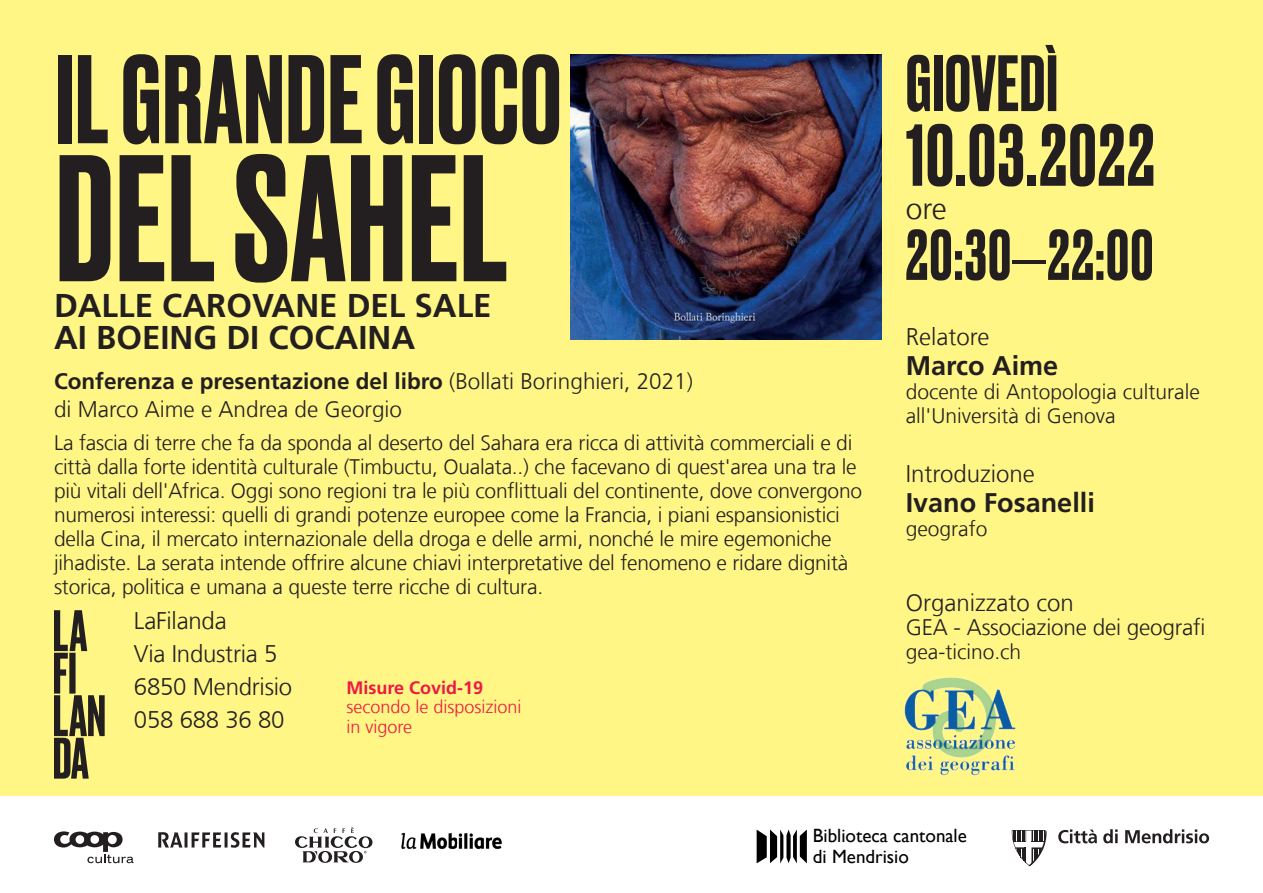
<style>
.page{position:relative;width:1263px;height:893px;background:#fff}
.page>*{position:absolute;margin:0;border:0;box-sizing:border-box;transform-origin:0 0}
.t1{font:500 169.5px "Druk";letter-spacing:.01em;color:#231f20}
.t2{font:500 118.5px "Druk";letter-spacing:.01em;color:#231f20}
.t3{font:500 82.5px "Druk";letter-spacing:.02em;color:#231f20}
.t4{font:500 75px "Druk";letter-spacing:.01em;color:#231f20}
.t5{font:500 67.5px "Druk";letter-spacing:.02em;color:#231f20}
.t6{font:700 33px/31.5px "Frutiger LT Com";color:#231f20}
.t7{font:300 30px "Frutiger LT Com";color:#231f20}
.t8{font:700 27px "Frutiger LT Com";color:#231f20}
.t9{font:300 24px/33px "Frutiger LT Com";letter-spacing:-.01em;color:#231f20}
.t10{font:300 22.5px/28.5px "Frutiger LT Com";letter-spacing:-.01em;color:#231f20}
.t11{font:300 21px/24px "Frutiger LT Com";letter-spacing:-.01em;color:#231f20}
.t12{font:19.2px/20.2px "Gill Sans";color:#000001}
.t13{font:300 18px/19.5px "Frutiger LT Com";color:#ed1943}
.t14{font:700 18px "Frutiger LT Com";color:#ed1943}
.s1{font-weight:700}
.s2{font-family:"Frutiger LT Com";font-weight:300}
</style>
<div class="page">
<svg style="left:1012px;top:830px;width:35px;height:36px"></svg>
<svg style="left:1058px;top:829px;width:39px;height:14px"></svg>
<svg style="left:1103px;top:829px;width:14px;height:14px"></svg>
<svg style="left:1125px;top:829px;width:84px;height:14px"></svg>
<svg style="left:757px;top:829px;width:50px;height:34px"></svg>
<div style="left:0;top:0;width:1263px;height:795px;background:#fff685"></div>
<svg style="left:54px;top:610px;width:51px;height:169px"></svg>
<img style="left:570px;top:54px;width:311px;height:285px">
<img style="left:904px;top:677px;width:112px;height:99px">
<svg style="left:54px;top:831px;width:80px;height:32px"></svg>
<svg style="left:158px;top:832px;width:106px;height:16px"></svg>
<img style="left:401px;top:832px;width:101px;height:18px">
<svg style="left:295px;top:827px;width:77px;height:36px"></svg>
<h2 class="t2" style="left:55px;top:18px;width:508px">IL GRANDE GIOCO</h2>
<h1 class="t1" style="left:56px;top:103px;width:454px">DEL SAHEL</h1>
<h3 class="t6" style="left:54px;top:290px;width:439px">DALLE CAROVANE DEL SALE<br>AI BOEING DI COCAINA</h3>
<p class="t10" style="left:54px;top:367px;width:640px"><span class="s1">Conferenza e presentazione del libro</span> (Bollati Boringhieri, 2021) di Marco Aime e Andrea de Georgio</p>
<p class="t11" style="left:54px;top:431px;width:810px">La fascia di terre che fa da sponda al deserto del Sahara era ricca di attività commerciali e di città dalla forte identità culturale (Timbuctu, Oualata..) che facevano di quest'area una tra le più vitali dell'Africa. Oggi sono regioni tra le più conflittuali del continente, dove convergono numerosi interessi: quelli di grandi potenze europee come la Francia, i piani espansionistici della Cina, il mercato internazionale della droga e delle armi, nonché le mire egemoniche jihadiste. La serata intende offrire alcune chiavi interpretative del fenomeno e ridare dignità storica, politica e umana a queste terre ricche di cultura.</p>
<p class="t9" style="left:134px;top:605px;width:160px">LaFilanda<br>Via Industria 5<br>6850 Mendrisio<br>058 688 36 80</p>
<p class="t14" style="left:347px;top:677px;width:138px">Misure Covid-19</p>
<p class="t13" style="left:347px;top:697px;width:177px">secondo le disposizioni in vigore</p>
<h3 class="t4" style="left:906px;top:32px;width:154px">GIOVEDÌ</h3>
<h3 class="t3" style="left:906px;top:99px;width:250px">10.03.2022</h3>
<h3 class="t7" style="left:906px;top:191px;width:43px">ore</h3>
<h3 class="t5" style="left:906px;top:209px;width:249px">20:30<span class="s2">–</span>22:00</h3>
<p class="t9" style="left:906px;top:321px;width:85px">Relatore</p>
<p class="t8" style="left:906px;top:350px;width:154px">Marco Aime</p>
<p class="t11" style="left:906px;top:380px;width:296px">docente di Antopologia culturale all'Università di Genova</p>
<p class="t9" style="left:906px;top:457px;width:130px">Introduzione</p>
<p class="t8" style="left:906px;top:487px;width:191px">Ivano Fosanelli</p>
<p class="t11" style="left:906px;top:517px;width:83px">geografo</p>
<p class="t9" style="left:906px;top:586px;width:169px">Organizzato con</p>
<p class="t10" style="left:906px;top:613px;width:301px">GEA - Associazione dei geografi</p>
<p class="t11" style="left:906px;top:640px;width:117px">gea-ticino.ch</p>
<p class="t12" style="left:813px;top:826px;width:155px">Biblioteca cantonale di Mendrisio</p>
</div>
